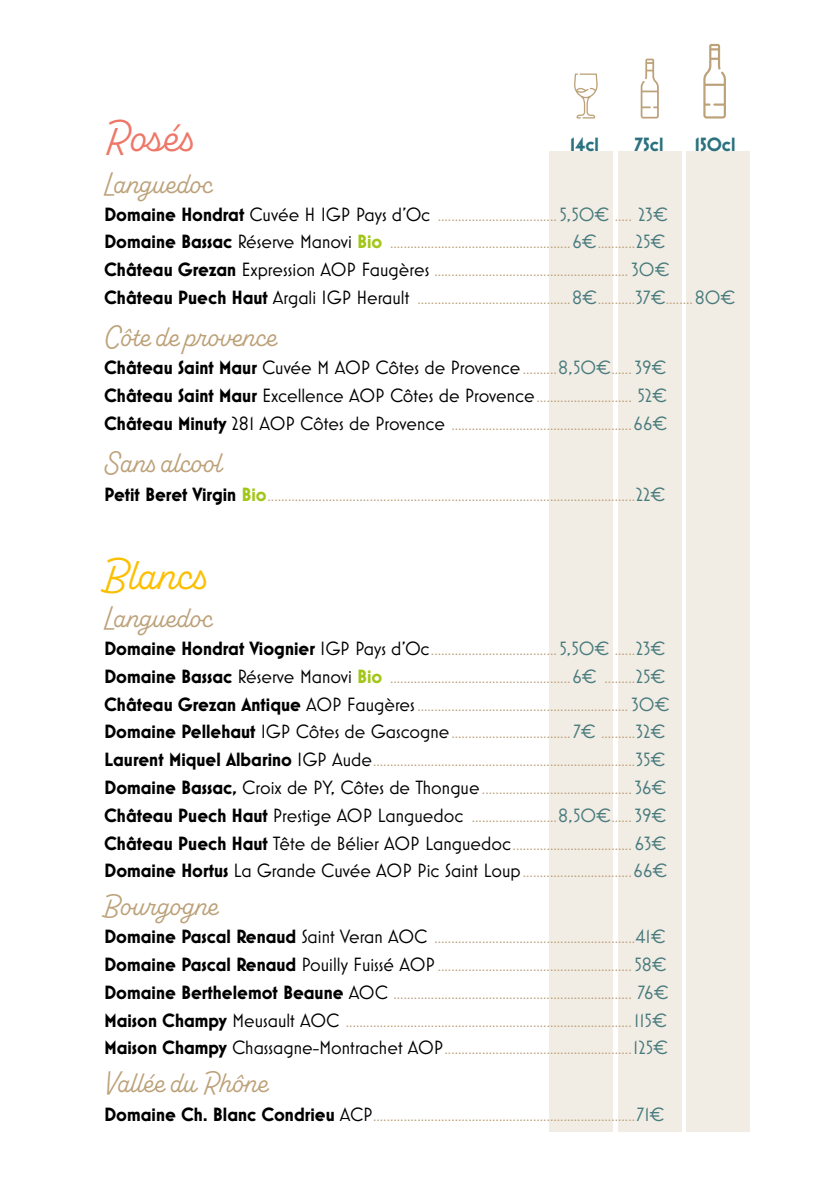
<style>
.page{position:relative;width:838px;height:1187px;background:#fff}
.page>*{position:absolute;margin:0;border:0;box-sizing:border-box;transform-origin:0 0}
.t1{font:45px "Alkaline";color:#fcbf00}
.t2{font:45px "Alkaline";color:#ee7768}
.t3{font:30px "Alkaline";color:#bca179}
.t4{font:19.5px/27.8px "Mostra Nuova";color:#000}
.t5{font:700 19.5px "Mostra Nuova";color:#2b727e}
.t6{font:13.5px/27.8px "Mostra Nuova";color:#bca179}
.s1{font-weight:700;font-size:19.5px;color:#000}
.s2{font-size:19.5px;color:#000}
.s3{font-size:19.5px;color:#2b727e}
.s4{font-weight:700;font-size:19.5px;color:#a2c617}
.s5{font-weight:700}
.s6{font-size:13.5px;color:#bca179}
.s7{color:#2b727e}
</style>
<div class="page">
<svg style="left:574px;top:73px;width:24px;height:45px"></svg>
<svg style="left:640px;top:59px;width:19px;height:59px"></svg>
<svg style="left:703px;top:44px;width:23px;height:74px"></svg>
<div style="left:618px;top:151px;width:63px;height:980px;background:#f1ece4"></div>
<div style="left:549px;top:151px;width:64px;height:980px;background:#f1ece4"></div>
<div style="left:686px;top:151px;width:63px;height:980px;background:#f1ece4"></div>
<h1 class="t2" style="left:104px;top:109px;width:89px">Rosés</h1>
<h3 class="t5" style="left:569px;top:132px;width:31px">14cl</h3>
<h3 class="t5" style="left:634px;top:132px;width:31px">75cl</h3>
<h3 class="t5" style="left:694px;top:132px;width:43px">150cl</h3>
<h2 class="t3" style="left:104px;top:165px;width:109px">Languedoc</h2>
<p class="t6" style="left:104px;top:202px;width:632px"><span class="s1">Domaine Hondrat</span> <span class="s2">Cuvée H IGP Pays d’Oc</span> ................................... <span class="s3">5,50€</span> ..... <span class="s3">23€ </span><span class="s1">Domaine Bassac</span> <span class="s2">Réserve Manovi</span> <span class="s4">Bio</span> .....................................................<span class="s3">6€</span>...........<span class="s3">25€ </span><span class="s1">Château Grezan</span> <span class="s2">Expression AOP Faugères</span> ......................................................... <span class="s3">30€ </span><span class="s1">Château Puech Haut</span> <span class="s2">Argali IGP Herault</span> .............................................<span class="s3">8€</span>...........<span class="s3">37€</span>........<span class="s3">80€</span></p>
<h2 class="t3" style="left:104px;top:318px;width:173px">Côte de provence</h2>
<h3 class="t4" style="left:104px;top:353px;width:564px"><span class="s5">Château Saint Maur</span> Cuvée M AOP Côtes de Provence <span class="s6">..........</span><span class="s7">8,50€</span><span class="s6">......</span> <span class="s7">39€<br></span><span class="s5">Château Saint Maur</span> Excellence AOP Côtes de Provence<span class="s6">............................</span> <span class="s7">52€</span></h3>
<p class="t6" style="left:104px;top:411px;width:564px"><span class="s1">Château Minuty</span> <span class="s2">281 AOP Côtes de Provence</span> .....................................................<span class="s3">66€</span></p>
<h2 class="t3" style="left:104px;top:444px;width:119px">Sans alcool</h2>
<p class="t6" style="left:104px;top:482px;width:562px"><span class="s1">Petit Beret Virgin</span> <span class="s4">Bio</span>............................................................................................................<span class="s3">22€</span></p>
<h1 class="t1" style="left:104px;top:547px;width:103px">Blancs</h1>
<h2 class="t3" style="left:104px;top:599px;width:109px">Languedoc</h2>
<p class="t6" style="left:104px;top:636px;width:566px"><span class="s1">Domaine Hondrat Viognier</span> <span class="s2">IGP Pays d’Oc</span>..................................... <span class="s3">5,50€</span> ......<span class="s3">23€ </span><span class="s1">Domaine Bassac</span> <span class="s2">Réserve Manovi</span> <span class="s4">Bio</span> .....................................................<span class="s3">6€</span> .........<span class="s3">25€ </span><span class="s1">Château Grezan Antique</span> <span class="s2">AOP Faugères</span> .............................................................. <span class="s3">30€ </span><span class="s1">Domaine Pellehaut</span> <span class="s2">IGP Côtes de Gascogne</span>................................... <span class="s3">7€</span> ..........<span class="s3">32€ </span><span class="s1">Laurent Miquel Albarino</span> <span class="s2">IGP Aude</span>.............................................................................<span class="s3">35€ </span><span class="s1">Domaine Bassac,</span> <span class="s2">Croix de PY, Côtes de Thongue</span> ............................................ <span class="s3">36€ </span><span class="s1">Château Puech Haut</span> <span class="s2">Prestige AOP Languedoc</span> .........................<span class="s3">8,50€</span>...... <span class="s3">39€ </span><span class="s1">Château Puech Haut</span> <span class="s2">Tête de Bélier AOP Languedoc</span>................................... <span class="s3">63€ </span><span class="s1">Domaine Hortus</span> <span class="s2">La Grande Cuvée AOP Pic Saint Loup</span>................................<span class="s3">66€</span></p>
<h2 class="t3" style="left:104px;top:887px;width:115px">Bourgogne</h2>
<p class="t6" style="left:104px;top:924px;width:565px"><span class="s1">Domaine Pascal Renaud</span> <span class="s2">Saint Veran AOC</span> ...........................................................<span class="s3">41€ </span><span class="s1">Domaine Pascal Renaud</span> <span class="s2">Pouilly Fuissé AOP</span> ......................................................... <span class="s3">58€ </span><span class="s1">Domaine Berthelemot Beaune</span> <span class="s2">AOC</span> ...................................................................... <span class="s3">76€ </span><span class="s1">Maison Champy</span> <span class="s2">Meusault AOC</span> .................................................................................... <span class="s3">115€ </span><span class="s1">Maison Champy</span> <span class="s2">Chassagne-Montrachet AOP</span>.......................................................<span class="s3">125€</span></p>
<h2 class="t3" style="left:104px;top:1064px;width:165px">Vallée du Rhône</h2>
<p class="t6" style="left:104px;top:1102px;width:561px"><span class="s1">Domaine Ch. Blanc Condrieu</span> <span class="s2">ACP</span>.............................................................................<span class="s3">71€</span></p>
</div>
